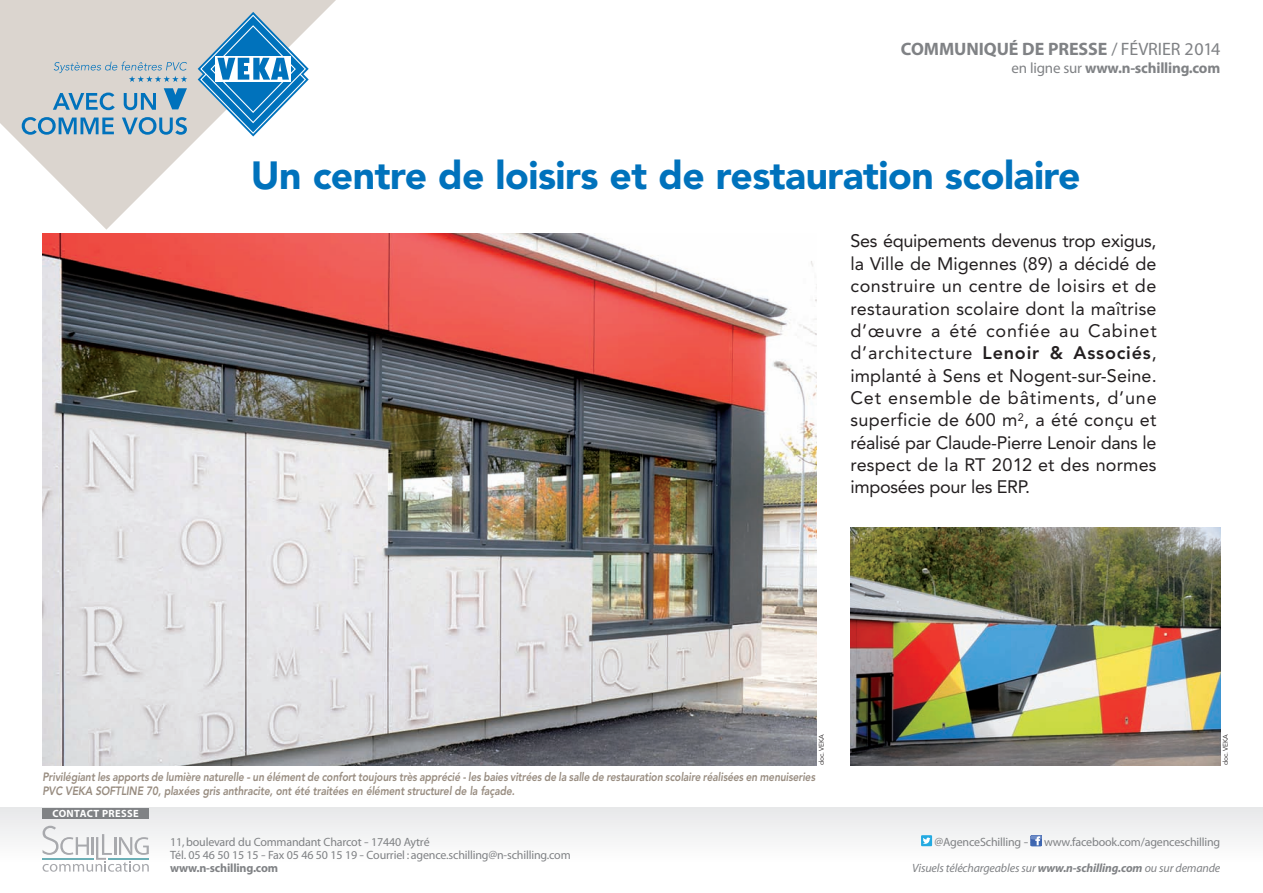
<style>
.page{position:relative;width:1263px;height:893px;background:#fff}
.page>*{position:absolute;margin:0;border:0;box-sizing:border-box;transform-origin:0 0}
.t1{font:900 39px "Avenir";letter-spacing:-.015em;color:#0072bc}
.t2{font:18px/22.4px "Avenir";letter-spacing:-.02em;color:#231f20;text-align:justify}
.t3{font:700 18px "Myriad";letter-spacing:-.005em;color:#808285}
.t4{font:700 15px "Myriad";letter-spacing:-.015em;color:#808285}
.t5{font:italic 800 12px/13.8px "Avenir";letter-spacing:-.01em;color:#988c80;scale:.85 1}
.t6{font:12px "Myriad";letter-spacing:-.015em;color:#808285}
.t7{font:italic 12px "Myriad";letter-spacing:-.015em;color:#808285}
.t8{font:700 12px "Myriad";letter-spacing:-.015em;color:#808285}
.t9{font:700 10.5px "Myriad";letter-spacing:.035em;color:#fff}
.t10{font:6.75px "Avenir";letter-spacing:-.015em;color:#231f20}
.s1{font-weight:400}
.s2{font-weight:800}
.s3{font-weight:700}
</style>
<div class="page">
<img style="left:43px;top:234px;width:773px;height:531px">
<img style="left:850px;top:527px;width:370px;height:238px">
<div style="left:0;top:808px;width:1263px;height:53px;background:#f2f3f4"></div>
<div style="left:43px;top:808px;width:106px;height:11px;background:#808285"></div>
<svg style="left:43px;top:826px;width:106px;height:46px"></svg>
<div style="left:921px;top:835px;width:11px;height:11px;background:#24aae1"></div>
<svg style="left:923px;top:837px;width:7px;height:7px"></svg>
<svg style="left:1031px;top:835px;width:11px;height:12px"></svg>
<svg style="left:0;top:0;width:336px;height:230px;fill:#dbd5cf"></svg>
<svg style="left:198px;top:12px;width:111px;height:125px"></svg>
<svg style="left:53px;top:93px;width:62px;height:17px"></svg>
<svg style="left:124px;top:93px;width:32px;height:17px"></svg>
<svg style="left:22px;top:117px;width:92px;height:18px;background:#7daac6"></svg>
<svg style="left:122px;top:117px;width:65px;height:18px"></svg>
<svg style="left:164px;top:88px;width:23px;height:21px"></svg>
<svg style="left:54px;top:61px;width:133px;height:21px;background:#c1c9cc"></svg>
<p class="t3" style="left:901px;top:43px;width:321px">COMMUNIQUÉ DE PRESSE <span class="s1">/ FÉVRIER 2014</span></p>
<p class="t4" style="left:1011px;top:63px;width:210px"><span class="s1">en ligne sur</span> www.n-schilling.com</p>
<h1 class="t1" style="left:251px;top:159px;width:831px">Un centre de loisirs et de restauration scolaire</h1>
<p class="t2" style="left:850px;top:232px;width:308px">Ses équipements devenus trop exigus, la Ville de Migennes (89) a décidé de construire un centre de loisirs et de restauration scolaire dont la maîtrise d’œuvre a été confiée au Cabinet d’architecture <span class="s2">Lenoir &amp; Associés</span>, implanté à Sens et Nogent-sur-Seine.<br>Cet ensemble de bâtiments, d’une superficie de 600 m<sup>2</sup>, a été conçu et réalisé par Claude-Pierre Lenoir dans le respect de la RT 2012 et des normes imposées pour les ERP.</p>
<p class="t10" style="left:819px;top:765px;width:33px;rotate:-90deg">doc. VEKA</p>
<p class="t10" style="left:1222px;top:765px;width:33px;rotate:-90deg">doc. VEKA</p>
<p class="t5" style="left:43px;top:771px;width:911px">Privilégiant les apports de lumière naturelle - un élément de confort toujours très apprécié - les baies vitrées de la salle de restauration scolaire réalisées en menuiseries<br>PVC VEKA SOFTLINE 70, plaxées gris anthracite, ont été traitées en élément structurel de la façade.</p>
<p class="t9" style="left:52px;top:809px;width:88px">CONTACT PRESSE</p>
<p class="t6" style="left:170px;top:838px;width:261px">11, boulevard du Commandant Charcot - 17440 Aytré</p>
<p class="t6" style="left:934px;top:838px;width:95px">@AgenceSchilling -</p>
<p class="t6" style="left:1044px;top:838px;width:178px">www.facebook.com/agenceschilling</p>
<p class="t6" style="left:170px;top:850px;width:402px">Tél. 05 46 50 15 15 - Fax 05 46 50 15 19 - Courriel : agence.schilling@n-schilling.com</p>
<p class="t8" style="left:170px;top:863px;width:110px">www.n-schilling.com</p>
<p class="t7" style="left:912px;top:863px;width:310px">Visuels téléchargeables sur <span class="s3">www.n-schilling.com</span> ou sur demande</p>
</div>
